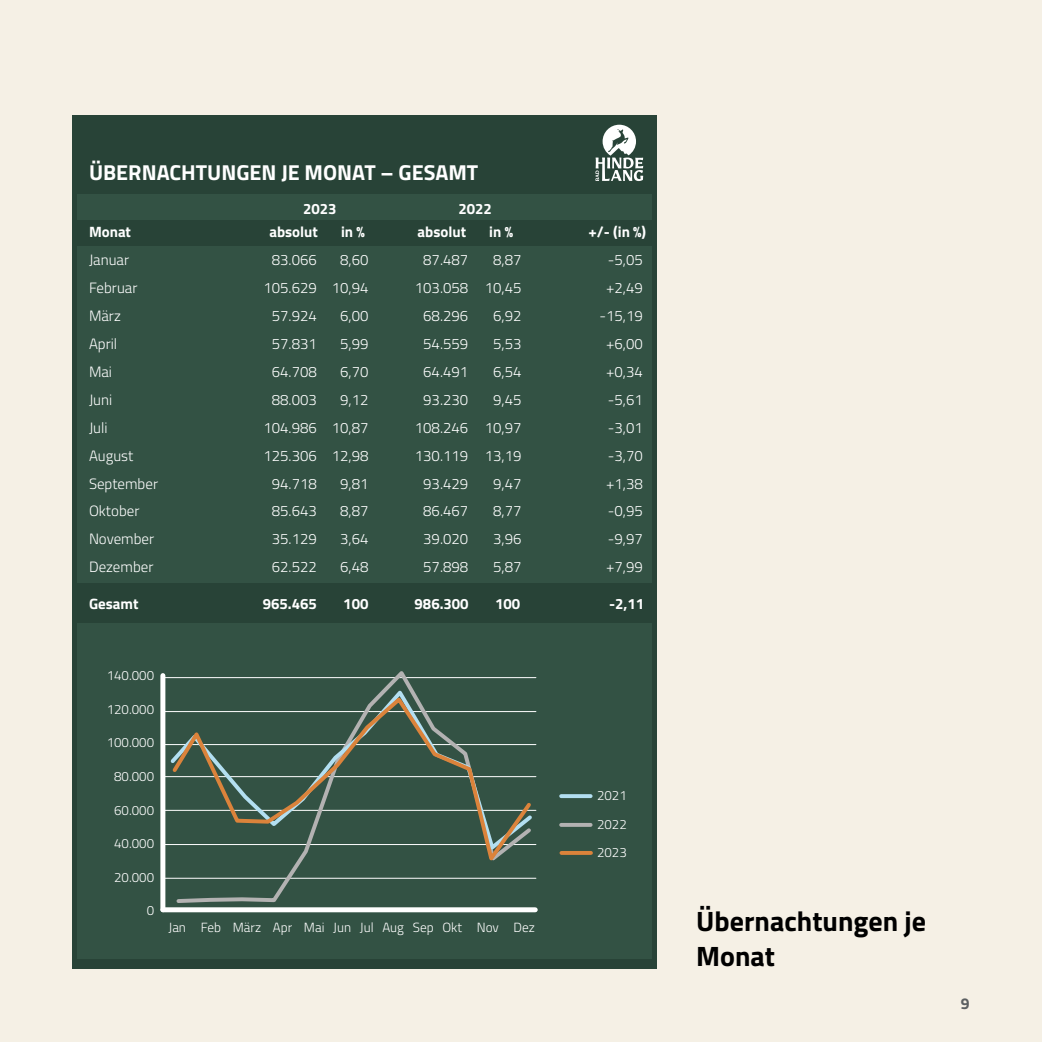
<style>
.page{position:relative;width:1042px;height:1042px;background:#f5f0e5}
.page>*{position:absolute;margin:0;border:0;box-sizing:border-box;transform-origin:0 0}
.t1{font:700 28px/35px "Cairo";color:#000}
.t2{font:700 21.7px "Cairo";color:#fff}
.t3{font:700 15.75px "Cairo";color:#5c6062}
.t4{font:300 15.05px "Cairo";color:#fff}
.t5{font:700 15.05px "Cairo";color:#fff}
.t6{font:300 13.3px/28.3px "Cairo";color:#fff;text-align:justify}
</style>
<div class="page">
<div style="left:72px;top:115px;width:585px;height:854px;background:#284337"></div>
<div style="left:77px;top:623px;width:575px;height:336px;background:#335244"></div>
<svg style="left:595px;top:125px;width:48px;height:56px"></svg>
<div style="left:77px;top:247px;width:575px;height:336px;background:#335244"></div>
<div style="left:77px;top:194px;width:575px;height:25px;background:#335244"></div>
<div style="left:160px;top:675px;width:5px;height:235px;background:#fff"></div>
<div style="left:163px;top:907px;width:372px;height:5px;background:#fff"></div>
<hr style="left:164px;top:677px;width:372px;height:1px;background:#fff">
<hr style="left:164px;top:711px;width:372px;height:1px;background:#fff">
<hr style="left:164px;top:744px;width:372px;height:1px;background:#fff">
<hr style="left:164px;top:776px;width:372px;height:1px;background:#fff">
<hr style="left:164px;top:810px;width:372px;height:1px;background:#fff">
<hr style="left:164px;top:844px;width:372px;height:1px;background:#fff">
<hr style="left:164px;top:878px;width:372px;height:1px;background:#fff">
<svg style="left:174px;top:671px;width:360px;height:232px"></svg>
<svg style="left:167px;top:686px;width:368px;height:125px"></svg>
<svg style="left:169px;top:694px;width:365px;height:174px"></svg>
<svg style="left:561px;top:851px;width:30px;height:4px"></svg>
<svg style="left:561px;top:794px;width:29px;height:4px"></svg>
<svg style="left:561px;top:823px;width:29px;height:4px"></svg>
<h2 class="t2" style="left:89px;top:155px;width:391px">ÜBERNACHTUNGEN JE MONAT – GESAMT</h2>
<p class="t5" style="left:303px;top:196px;width:35px">2023</p>
<p class="t5" style="left:458px;top:196px;width:35px">2022</p>
<p class="t5" style="left:89px;top:219px;width:44px">Monat</p>
<p class="t5" style="left:269px;top:219px;width:50px">absolut</p>
<p class="t5" style="left:341px;top:219px;width:25px">in %</p>
<p class="t5" style="left:417px;top:219px;width:50px">absolut</p>
<p class="t5" style="left:489px;top:219px;width:25px">in %</p>
<p class="t5" style="left:588px;top:219px;width:59px">+/- (in %)</p>
<p class="t4" style="left:89px;top:248px;width:42px">Januar</p>
<p class="t4" style="left:272px;top:248px;width:46px">83.066</p>
<p class="t4" style="left:340px;top:248px;width:30px">8,60</p>
<p class="t4" style="left:423px;top:248px;width:46px">87.487</p>
<p class="t4" style="left:493px;top:248px;width:30px">8,87</p>
<p class="t4" style="left:608px;top:248px;width:37px">-5,05</p>
<p class="t4" style="left:89px;top:276px;width:50px">Februar</p>
<p class="t4" style="left:263px;top:276px;width:106px">105.629 10,94</p>
<p class="t4" style="left:415px;top:276px;width:108px">103.058 10,45</p>
<p class="t4" style="left:606px;top:276px;width:38px">+2,49</p>
<p class="t4" style="left:89px;top:304px;width:33px">März</p>
<p class="t4" style="left:272px;top:304px;width:46px">57.924</p>
<p class="t4" style="left:340px;top:304px;width:30px">6,00</p>
<p class="t4" style="left:423px;top:304px;width:46px">68.296</p>
<p class="t4" style="left:493px;top:304px;width:30px">6,92</p>
<p class="t4" style="left:599px;top:304px;width:45px">-15,19</p>
<p class="t4" style="left:89px;top:332px;width:30px">April</p>
<p class="t4" style="left:272px;top:332px;width:46px">57.831</p>
<p class="t4" style="left:340px;top:332px;width:30px">5,99</p>
<p class="t4" style="left:423px;top:332px;width:46px">54.559</p>
<p class="t4" style="left:493px;top:332px;width:30px">5,53</p>
<p class="t4" style="left:606px;top:332px;width:38px">+6,00</p>
<p class="t4" style="left:89px;top:360px;width:25px">Mai</p>
<p class="t4" style="left:272px;top:360px;width:46px">64.708</p>
<p class="t4" style="left:340px;top:360px;width:30px">6,70</p>
<p class="t4" style="left:423px;top:360px;width:46px">64.491</p>
<p class="t4" style="left:493px;top:360px;width:30px">6,54</p>
<p class="t4" style="left:606px;top:360px;width:38px">+0,34</p>
<p class="t4" style="left:89px;top:388px;width:25px">Juni</p>
<p class="t4" style="left:272px;top:388px;width:46px">88.003</p>
<p class="t4" style="left:340px;top:388px;width:30px">9,12</p>
<p class="t4" style="left:423px;top:388px;width:46px">93.230</p>
<p class="t4" style="left:493px;top:388px;width:30px">9,45</p>
<p class="t4" style="left:608px;top:388px;width:37px">-5,61</p>
<p class="t4" style="left:89px;top:416px;width:20px">Juli</p>
<p class="t4" style="left:263px;top:416px;width:106px">104.986 10,87</p>
<p class="t4" style="left:415px;top:416px;width:108px">108.246 10,97</p>
<p class="t4" style="left:608px;top:416px;width:37px">-3,01</p>
<p class="t4" style="left:89px;top:444px;width:46px">August</p>
<p class="t4" style="left:263px;top:444px;width:106px">125.306 12,98</p>
<p class="t4" style="left:415px;top:444px;width:108px">130.119 13,19</p>
<p class="t4" style="left:608px;top:444px;width:37px">-3,70</p>
<p class="t4" style="left:89px;top:472px;width:71px">September</p>
<p class="t4" style="left:272px;top:472px;width:46px">94.718</p>
<p class="t4" style="left:340px;top:472px;width:30px">9,81</p>
<p class="t4" style="left:423px;top:472px;width:46px">93.429</p>
<p class="t4" style="left:493px;top:472px;width:30px">9,47</p>
<p class="t4" style="left:606px;top:472px;width:38px">+1,38</p>
<p class="t4" style="left:89px;top:500px;width:52px">Oktober</p>
<p class="t4" style="left:272px;top:500px;width:46px">85.643</p>
<p class="t4" style="left:340px;top:500px;width:30px">8,87</p>
<p class="t4" style="left:423px;top:500px;width:46px">86.467</p>
<p class="t4" style="left:493px;top:500px;width:30px">8,77</p>
<p class="t4" style="left:608px;top:500px;width:37px">-0,95</p>
<p class="t4" style="left:89px;top:528px;width:67px">November</p>
<p class="t4" style="left:272px;top:528px;width:46px">35.129</p>
<p class="t4" style="left:340px;top:528px;width:30px">3,64</p>
<p class="t4" style="left:423px;top:528px;width:46px">39.020</p>
<p class="t4" style="left:493px;top:528px;width:30px">3,96</p>
<p class="t4" style="left:608px;top:528px;width:37px">-9,97</p>
<p class="t4" style="left:89px;top:556px;width:66px">Dezember</p>
<p class="t4" style="left:272px;top:556px;width:46px">62.522</p>
<p class="t4" style="left:340px;top:556px;width:30px">6,48</p>
<p class="t4" style="left:423px;top:556px;width:46px">57.898</p>
<p class="t4" style="left:493px;top:556px;width:30px">5,87</p>
<p class="t4" style="left:606px;top:556px;width:38px">+7,99</p>
<p class="t5" style="left:89px;top:591px;width:51px">Gesamt</p>
<p class="t5" style="left:263px;top:591px;width:56px">965.465</p>
<p class="t5" style="left:343px;top:591px;width:27px">100</p>
<p class="t5" style="left:414px;top:591px;width:56px">986.300</p>
<p class="t5" style="left:495px;top:591px;width:27px">100</p>
<p class="t5" style="left:609px;top:591px;width:37px">-2,11</p>
<p class="t6" style="left:107px;top:661px;width:49px">140.000</p>
<p class="t6" style="left:107px;top:695px;width:49px">120.000</p>
<p class="t6" style="left:107px;top:728px;width:49px">100.000</p>
<p class="t6" style="left:114px;top:762px;width:41px">80.000</p>
<p class="t6" style="left:114px;top:796px;width:41px">60.000</p>
<p class="t6" style="left:114px;top:829px;width:41px">40.000</p>
<p class="t6" style="left:114px;top:863px;width:41px">20.000</p>
<p class="t6" style="left:147px;top:896px;width:9px">0</p>
<p class="t6" style="left:169px;top:913px;width:368px">Jan Feb März Apr Mai Jun Jul Aug Sep Okt Nov Dez</p>
<p class="t6" style="left:597px;top:781px;width:31px">2021<br>2022<br>2023</p>
<h1 class="t1" style="left:696px;top:904px;width:231px">Übernachtungen je<br>Monat</h1>
<p class="t3" style="left:960px;top:990px;width:10px">9</p>
</div>
